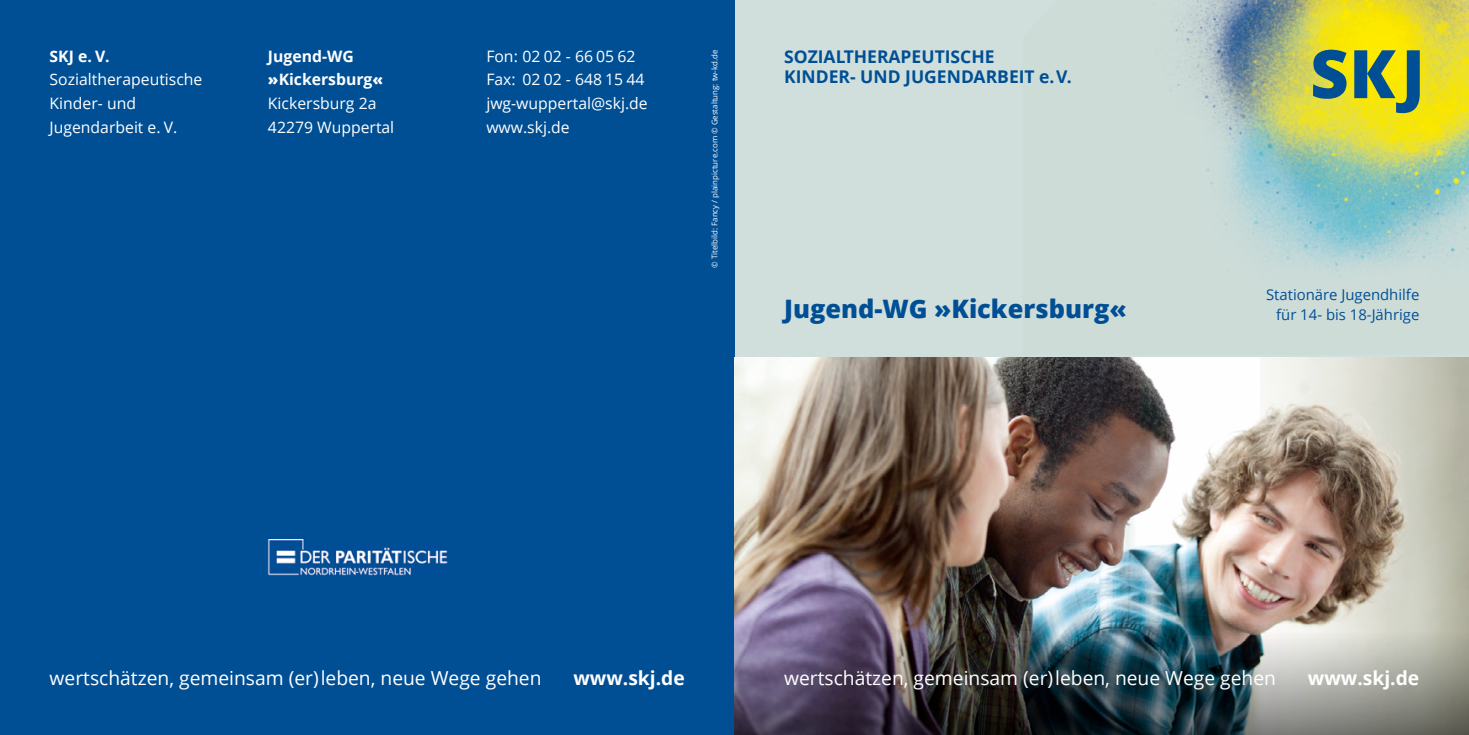
<style>
.page{position:relative;width:1469px;height:735px;background:#fff}
.page>*{position:absolute;margin:0;border:0;box-sizing:border-box;transform-origin:0 0}
.t1{font:800 25.38px "Open Sans";color:#004f95}
.t2{font:19.25px "Open Sans";color:#fff}
.t3{font:700 19.25px "Open Sans";color:#fff}
.t4{font:700 17.5px/20.1px "Open Sans";color:#004f95}
.t5{font:15.75px/23.6px "Open Sans";color:#fff}
.t6{font:700 15.75px "Open Sans";color:#fff}
.t7{font:14.88px "Open Sans";color:#004f95}
.t8{font:7.88px "Open Sans";color:#fff}
.s1{font-weight:700}
.s2{font-weight:800}
</style>
<div class="page">
<div style="left:734px;top:0;width:734px;height:734px;background:#d0dfdb"></div>
<img style="left:1170px;top:0;width:298px;height:279px">
<svg style="left:1312px;top:50px;width:107px;height:63px;background:#7f9d51"></svg>
<div style="left:0;top:0;width:734px;height:734px;background:#004f95"></div>
<img style="left:267px;top:539px;width:181px;height:37px">
<img style="left:734px;top:357px;width:734px;height:273px">
<img style="left:734px;top:630px;width:734px;height:104px">
<p class="t6" style="left:50px;top:45px;width:62px">SKJ e. V.</p>
<p class="t5" style="left:50px;top:67px;width:154px">Sozialtherapeutische<br>Kinder- und<br>Jugendarbeit e. V.</p>
<p class="t5" style="left:268px;top:44px;width:128px"><span class="s1">Jugend-WG </span><span class="s2">»</span><span class="s1">Kickersburg</span><span class="s2">«<br></span>Kickersburg 2a<br>42279 Wuppertal</p>
<p class="t5" style="left:486px;top:44px;width:163px">Fon: 02 02 - 66 05 62<br>Fax: 02 02 - 648 15 44 jwg-wuppertal@skj.de www.skj.de</p>
<p class="t8" style="left:709px;top:268px;width:220px;rotate:-90deg">© Titelbild: Fancy / plainpicture.com © Gestaltung: tw-kd.de</p>
<p class="t4" style="left:784px;top:46px;width:289px">SOZIALTHERAPEUTISCHE<br>KINDER- UND JUGENDARBEIT e. V.</p>
<p class="t7" style="left:1265px;top:284px;width:155px">Stationäre Jugendhilfe</p>
<h1 class="t1" style="left:784px;top:289px;width:344px">Jugend-WG »Kickersburg«</h1>
<p class="t7" style="left:1276px;top:304px;width:145px">für 14- bis 18-Jährige</p>
<p class="t2" style="left:50px;top:664px;width:493px">wertschätzen, gemeinsam (er) leben, neue Wege gehen</p>
<p class="t3" style="left:573px;top:663px;width:113px">www.skj.de</p>
<p class="t2" style="left:784px;top:664px;width:493px">wertschätzen, gemeinsam (er) leben, neue Wege gehen</p>
<p class="t3" style="left:1307px;top:663px;width:113px">www.skj.de</p>
</div>
